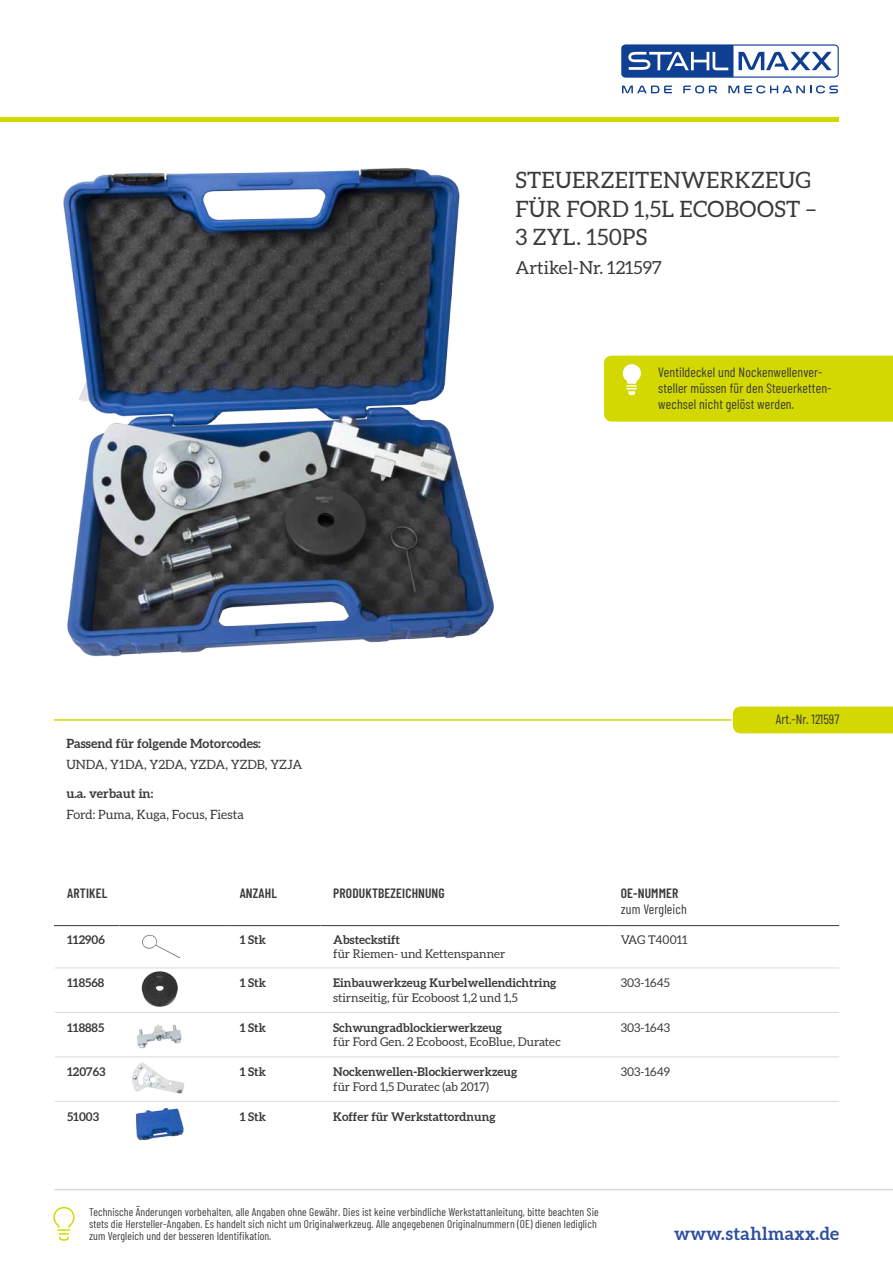
<style>
.page{position:relative;width:893px;height:1263px;background:#fff}
.page>*{position:absolute;margin:0;border:0;box-sizing:border-box;transform-origin:0 0}
.t1{font:22.5px "Aleo";letter-spacing:.01em;color:#3a3a39}
.t2{font:18px "Aleo";color:#3a3a39}
.t3{font:700 18px "Aleo";letter-spacing:.02em;color:#2f4e9e}
.t4{font:13.5px/16.2px "Barlow Condensed";letter-spacing:.01em;color:#3a3a39}
.t5{font:600 13.5px "Barlow Condensed";letter-spacing:.01em;color:#3a3a39}
.t6{font:12.75px "Aleo";color:#3a3a39}
.t7{font:700 12.75px "Aleo";color:#3a3a39}
.t8{font:700 12px "Aleo";color:#3a3a39}
.t9{font:12px "Aleo";color:#3a3a39}
.t10{font:11.25px/12px "Barlow Condensed";letter-spacing:.01em;color:#3a3a39}
.s1{font-weight:600}
</style>
<div class="page">
<svg style="left:683px;top:85px;width:34px;height:8px"></svg>
<svg style="left:728px;top:85px;width:110px;height:8px"></svg>
<svg style="left:622px;top:86px;width:50px;height:7px"></svg>
<svg style="left:621px;top:44px;width:218px;height:34px"></svg>
<hr style="left:0;top:118px;width:839px;height:4px;background:#d3d800">
<hr style="left:54px;top:1189px;width:839px;height:1px;background:#d9dada">
<svg style="left:53px;top:1206px;width:22px;height:35px"></svg>
<div style="left:604px;top:355px;width:289px;height:67px;background:#d3d800"></div>
<svg style="left:55px;top:926px;width:784px;height:132px"></svg>
<hr style="left:119px;top:926px;width:1px;height:41px;background:#fff">
<hr style="left:226px;top:926px;width:2px;height:41px;background:#fff">
<hr style="left:320px;top:926px;width:1px;height:41px;background:#fff">
<hr style="left:607px;top:926px;width:2px;height:41px;background:#fff">
<hr style="left:55px;top:967px;width:65px;height:1px;background:#d9dada">
<hr style="left:120px;top:967px;width:107px;height:1px;background:#d9dada">
<hr style="left:227px;top:967px;width:93px;height:1px;background:#d9dada">
<hr style="left:320px;top:967px;width:288px;height:1px;background:#d9dada">
<hr style="left:608px;top:967px;width:231px;height:1px;background:#d9dada">
<hr style="left:55px;top:1012px;width:65px;height:1px;background:#d9dada">
<hr style="left:120px;top:1012px;width:107px;height:1px;background:#d9dada">
<hr style="left:227px;top:1012px;width:93px;height:1px;background:#d9dada">
<hr style="left:320px;top:1012px;width:288px;height:1px;background:#d9dada">
<hr style="left:608px;top:1012px;width:231px;height:1px;background:#d9dada">
<hr style="left:55px;top:1056px;width:65px;height:1px;background:#d9dada">
<hr style="left:120px;top:1056px;width:107px;height:1px;background:#d9dada">
<hr style="left:227px;top:1056px;width:93px;height:1px;background:#d9dada">
<hr style="left:320px;top:1056px;width:288px;height:1px;background:#d9dada">
<hr style="left:608px;top:1056px;width:231px;height:1px;background:#d9dada">
<hr style="left:55px;top:1101px;width:65px;height:1px;background:#d9dada">
<hr style="left:120px;top:1101px;width:107px;height:1px;background:#d9dada">
<hr style="left:227px;top:1101px;width:93px;height:1px;background:#d9dada">
<hr style="left:320px;top:1101px;width:288px;height:1px;background:#d9dada">
<hr style="left:608px;top:1101px;width:231px;height:1px;background:#d9dada">
<hr style="left:54px;top:925px;width:66px;height:1px;background:#3a3a39">
<hr style="left:120px;top:925px;width:107px;height:1px;background:#3a3a39">
<hr style="left:227px;top:925px;width:93px;height:1px;background:#3a3a39">
<hr style="left:320px;top:925px;width:288px;height:1px;background:#3a3a39">
<hr style="left:608px;top:925px;width:231px;height:1px;background:#3a3a39">
<hr style="left:54px;top:719px;width:785px;height:2px;background:#d3d800">
<svg style="left:731px;top:706px;width:162px;height:28px;background:#d5da0f"></svg>
<img style="left:123px;top:1015px;width:72px;height:39px">
<img style="left:135px;top:1108px;width:49px;height:33px">
<img style="left:132px;top:1062px;width:53px;height:32px">
<img style="left:138px;top:968px;width:44px;height:42px">
<img style="left:137px;top:931px;width:46px;height:31px">
<img style="left:63px;top:168px;width:431px;height:489px">
<p class="t1" style="left:516px;top:167px;width:297px">STEUERZEITENWERKZEUG</p>
<p class="t1" style="left:516px;top:196px;width:303px">FÜR FORD 1,5L ECOBOOST –</p>
<p class="t1" style="left:516px;top:224px;width:133px">3 ZYL. 150PS</p>
<p class="t2" style="left:516px;top:257px;width:148px">Artikel-Nr. 121597</p>
<p class="t4" style="left:658px;top:363px;width:175px">Ventildeckel und Nockenwellenver&shy;steller müssen für den Steuerketten&shy;wechsel nicht gelöst werden.</p>
<p class="t7" style="left:66px;top:735px;width:196px">Passend für folgende Motorcodes:</p>
<p class="t6" style="left:66px;top:757px;width:237px">UNDA, Y1DA, Y2DA, YZDA, YZDB, YZJA</p>
<p class="t7" style="left:66px;top:786px;width:88px">u.a. verbaut in:</p>
<p class="t6" style="left:66px;top:807px;width:179px">Ford: Puma, Kuga, Focus, Fiesta</p>
<p class="t5" style="left:67px;top:883px;width:42px">ARTIKEL</p>
<p class="t5" style="left:240px;top:883px;width:39px">ANZAHL</p>
<p class="t5" style="left:333px;top:883px;width:113px">PRODUKTBEZEICHNUNG</p>
<p class="t4" style="left:621px;top:884px;width:67px"><span class="s1">OE-NUMMER </span>zum Vergleich</p>
<p class="t8" style="left:67px;top:932px;width:39px">112906</p>
<p class="t8" style="left:240px;top:932px;width:28px">1 Stk</p>
<p class="t8" style="left:333px;top:932px;width:68px">Absteckstift</p>
<p class="t9" style="left:333px;top:947px;width:174px">für Riemen- und Kettenspanner</p>
<p class="t9" style="left:621px;top:932px;width:69px">VAG T40011</p>
<p class="t8" style="left:67px;top:976px;width:39px">118568</p>
<p class="t8" style="left:240px;top:976px;width:28px">1 Stk</p>
<p class="t8" style="left:333px;top:976px;width:225px">Einbauwerkzeug Kurbelwellendichtring</p>
<p class="t9" style="left:333px;top:990px;width:186px">stirnseitig, für Ecoboost 1,2 und 1,5</p>
<p class="t9" style="left:621px;top:976px;width:50px">303-1645</p>
<p class="t8" style="left:67px;top:1020px;width:39px">118885</p>
<p class="t8" style="left:240px;top:1020px;width:28px">1 Stk</p>
<p class="t8" style="left:333px;top:1020px;width:170px">Schwungradblockierwerkzeug</p>
<p class="t9" style="left:333px;top:1035px;width:229px">für Ford Gen. 2 Ecoboost, EcoBlue, Duratec</p>
<p class="t9" style="left:621px;top:1021px;width:51px">303-1643</p>
<p class="t8" style="left:67px;top:1064px;width:40px">120763</p>
<p class="t8" style="left:240px;top:1064px;width:28px">1 Stk</p>
<p class="t8" style="left:333px;top:1064px;width:185px">Nockenwellen-Blockierwerkzeug</p>
<p class="t9" style="left:333px;top:1079px;width:157px">für Ford 1,5 Duratec (ab 2017)</p>
<p class="t9" style="left:621px;top:1065px;width:51px">303-1649</p>
<p class="t8" style="left:67px;top:1109px;width:34px">51003</p>
<p class="t8" style="left:240px;top:1109px;width:28px">1 Stk</p>
<p class="t8" style="left:333px;top:1109px;width:164px">Koffer für Werkstattordnung</p>
<p class="t4" style="left:776px;top:710px;width:65px">Art.-Nr. 121597</p>
<p class="t10" style="left:89px;top:1205px;width:511px">Technische Änderungen vorbehalten, alle Angaben ohne Gewähr. Dies ist keine verbindliche Werkstattanleitung, bitte beachten Sie stets die Hersteller-Angaben. Es handelt sich nicht um Originalwerkzeug. Alle angegebenen Originalnummern (OE) dienen lediglich zum Vergleich und der besseren Identifikation.</p>
<h2 class="t3" style="left:674px;top:1223px;width:166px">www.stahlmaxx.de</h2>
</div>
